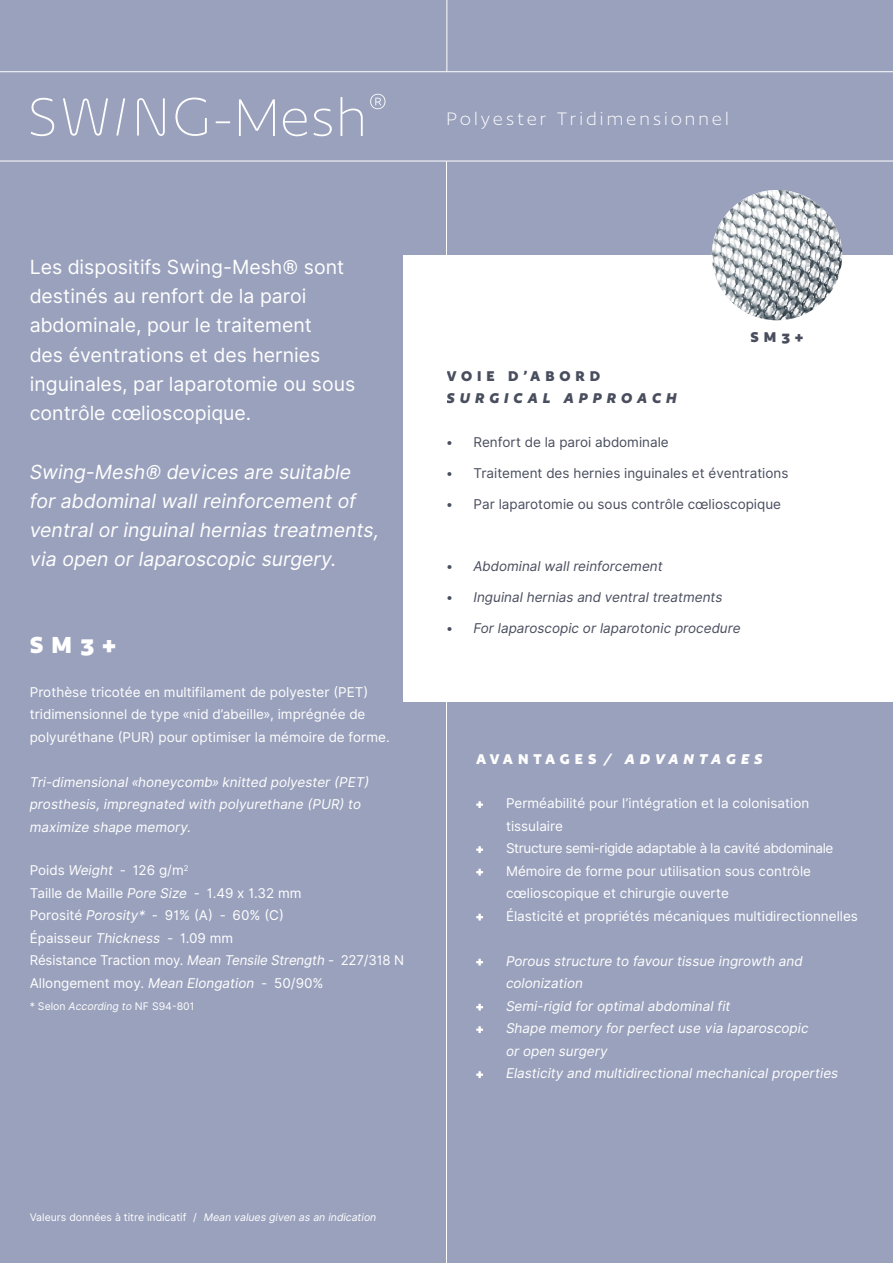
<style>
.page{position:relative;width:893px;height:1263px;background:#9aa1bc}
.page>*{position:absolute;margin:0;border:0;box-sizing:border-box;transform-origin:0 0}
.t1{font:700 27px "Author";color:#fff}
.t2{font:300 21px "Author";letter-spacing:.15em;color:#fff}
.t3{font:19.5px/29.2px "Inter UI";color:#fff}
.t4{font:italic 19.5px/29.2px "Inter UI";color:#fff}
.t5{font:italic 700 16.5px "Author";letter-spacing:.3em;color:#fff}
.t6{font:italic 700 16.5px "Author";letter-spacing:.3em;color:#494e5e}
.t7{font:700 16.5px "Author";letter-spacing:.3em;color:#494e5e}
.t8{font:13.5px/22.5px "Inter UI";color:#fff}
.t9{font:italic 13.5px/22.5px "Inter UI";color:#fff}
.t10{font:13.5px "Inter UI";color:#494e5e}
.t11{font:italic 13.5px "Inter UI";color:#494e5e}
.t12{font:10.5px "Inter UI";color:#fff}
.s1{font-style:italic}
.s2{font-style:normal}
</style>
<div class="page">
<div style="left:404px;top:255px;width:488px;height:447px;background:#fff"></div>
<img style="left:712px;top:190px;width:130px;height:130px;border-radius:65px">
<svg style="left:476px;top:801px;width:7px;height:7px"></svg>
<svg style="left:476px;top:846px;width:7px;height:7px"></svg>
<svg style="left:476px;top:869px;width:7px;height:6px"></svg>
<svg style="left:476px;top:914px;width:7px;height:6px"></svg>
<svg style="left:476px;top:959px;width:7px;height:6px"></svg>
<svg style="left:476px;top:1004px;width:7px;height:6px"></svg>
<svg style="left:476px;top:1026px;width:7px;height:7px"></svg>
<svg style="left:476px;top:1071px;width:7px;height:7px"></svg>
<svg style="left:216px;top:94px;width:169px;height:42px"></svg>
<svg style="left:31px;top:98px;width:23px;height:38px"></svg>
<svg style="left:175px;top:98px;width:32px;height:38px"></svg>
<svg style="left:63px;top:98px;width:45px;height:38px"></svg>
<svg style="left:116px;top:98px;width:9px;height:37px"></svg>
<svg style="left:137px;top:98px;width:28px;height:38px"></svg>
<hr style="left:0;top:71px;width:893px;height:1px;background:#fff">
<hr style="left:0;top:161px;width:893px;height:1px;background:#fff">
<hr style="left:446px;top:0;width:1px;height:72px;background:#fff">
<hr style="left:446px;top:161px;width:1px;height:1102px;background:#fff">
<h2 class="t2" style="left:446px;top:109px;width:284px">Polyester Tridimensionnel</h2>
<h3 class="t3" style="left:30px;top:253px;width:327px">Les dispositifs Swing-Mesh® sont destinés au renfort de la paroi abdominale, pour le traitement<br>des éventrations et des hernies inguinales, par laparotomie ou sous contrôle cœlioscopique.</h3>
<h3 class="t4" style="left:30px;top:457px;width:351px">Swing-Mesh® devices are suitable for abdominal wall reinforcement of ventral or inguinal hernias treatments, via open or laparoscopic surgery.</h3>
<h1 class="t1" style="left:30px;top:630px;width:88px">SM3+</h1>
<p class="t8" style="left:30px;top:681px;width:361px">Prothèse tricotée en multifilament de polyester (PET) tridimensionnel de type «nid d’abeille», imprégnée de polyuréthane (PUR) pour optimiser la mémoire de forme.</p>
<p class="t9" style="left:30px;top:771px;width:341px">Tri-dimensional «honeycomb» knitted polyester (PET) prosthesis, impregnated with polyurethane (PUR) to maximize shape memory.</p>
<p class="t8" style="left:30px;top:859px;width:376px">Poids <span class="s1">Weight</span> - 126 g/m<sup>2<br></sup>Taille de Maille <span class="s1">Pore Size</span> - 1.49 x 1.32 mm<br>Porosité <span class="s1">Porosity*</span> - 91% (A) - 60% (C)<br>Épaisseur <span class="s1">Thickness</span> - 1.09 mm<br>Résistance Traction moy. <span class="s1">Mean Tensile Strength</span> - 227/318 N Allongement moy. <span class="s1">Mean Elongation</span> - 50/90%</p>
<p class="t12" style="left:30px;top:999px;width:166px">* Selon <span class="s1">According to</span> NF S94-801</p>
<p class="t7" style="left:751px;top:328px;width:54px">SM3+</p>
<p class="t7" style="left:446px;top:367px;width:155px">VOIE D’ABORD</p>
<p class="t6" style="left:446px;top:390px;width:232px">SURGICAL APPROACH</p>
<p class="t10" style="left:446px;top:433px;width:224px">• Renfort de la paroi abdominale</p>
<p class="t10" style="left:446px;top:464px;width:344px">• Traitement des hernies inguinales et éventrations</p>
<p class="t10" style="left:446px;top:495px;width:336px">• Par laparotomie ou sous contrôle cœlioscopique</p>
<p class="t11" style="left:446px;top:557px;width:218px">• Abdominal wall reinforcement</p>
<p class="t11" style="left:446px;top:588px;width:278px">• Inguinal hernias and ventral treatments</p>
<p class="t11" style="left:446px;top:619px;width:296px">• For laparoscopic or laparotonic procedure</p>
<p class="t5" style="left:476px;top:751px;width:288px"><span class="s2">AVANTAGES</span> / ADVANTAGES</p>
<p class="t8" style="left:506px;top:792px;width:353px">Perméabilité pour l’intégration et la colonisation tissulaire<br>Structure semi-rigide adaptable à la cavité abdominale Mémoire de forme pour utilisation sous contrôle cœlioscopique et chirurgie ouverte<br>Élasticité et propriétés mécaniques multidirectionnelles</p>
<p class="t9" style="left:506px;top:950px;width:334px">Porous structure to favour tissue ingrowth and colonization<br>Semi-rigid for optimal abdominal fit<br>Shape memory for perfect use via laparoscopic<br>or open surgery<br>Elasticity and multidirectional mechanical properties</p>
<p class="t12" style="left:30px;top:1210px;width:348px">Valeurs données à titre indicatif / <span class="s1">Mean values given as an indication</span></p>
</div>
